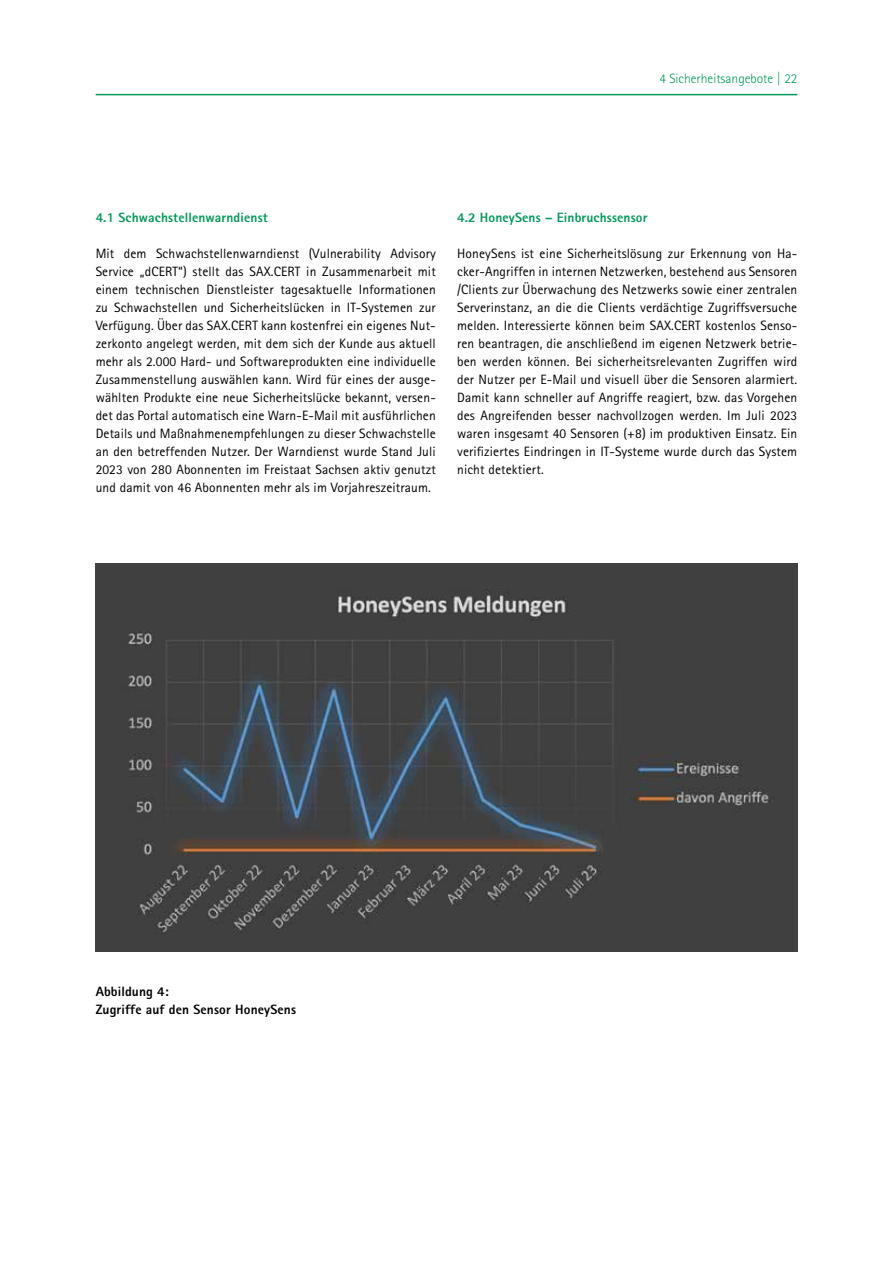
<style>
.page{position:relative;width:893px;height:1263px;background:#fff}
.page>*{position:absolute;margin:0;border:0;box-sizing:border-box;transform-origin:0 0}
.t1{font:13.5px/18px "Rotis Sans Serif Std";letter-spacing:.01em;color:#000;text-align:justify}
.t2{font:800 13.5px "Rotis Sans Serif Std";letter-spacing:.01em;color:#009a5a}
.t3{font:800 13.5px/18px "Rotis Sans Serif Std";letter-spacing:.01em;color:#000}
.t4{font:300 13.5px "Rotis Sans Serif Std";color:#009a5a}
</style>
<div class="page">
<hr style="left:96px;top:94px;width:701px;height:1px;background:#009a5a">
<img style="left:96px;top:564px;width:701px;height:387px">
<p class="t4" style="left:660px;top:71px;width:139px">4 Sicherheitsangebote | 22</p>
<h2 class="t2" style="left:96px;top:209px;width:174px">4.1 Schwachstellenwarndienst</h2>
<p class="t1" style="left:96px;top:244px;width:342px">Mit dem Schwachstellenwarndienst (Vulnerability Advisory Service „dCERT“) stellt das SAX.CERT in Zusammenarbeit mit einem technischen Dienstleister tagesaktuelle Informationen zu Schwachstellen und Sicherheitslücken in IT-Systemen zur Verfügung. Über das SAX.CERT kann kostenfrei ein eigenes Nut&shy;zerkonto angelegt werden, mit dem sich der Kunde aus aktuell mehr als 2.000 Hard- und Softwareprodukten eine individuelle Zusammenstellung auswählen kann. Wird für eines der ausge&shy;wählten Produkte eine neue Sicherheitslücke bekannt, versen&shy;det das Portal automatisch eine Warn-E-Mail mit ausführlichen Details und Maßnahmenempfehlungen zu dieser Schwachstelle an den betreffenden Nutzer. Der Warndienst wurde Stand Juli 2023 von 280 Abonnenten im Freistaat Sachsen aktiv genutzt und damit von 46 Abonnenten mehr als im Vorjahreszeitraum.</p>
<h2 class="t2" style="left:457px;top:209px;width:192px">4.2 HoneySens – Einbruchssensor</h2>
<p class="t1" style="left:457px;top:244px;width:342px">HoneySens ist eine Sicherheitslösung zur Erkennung von Ha&shy;cker-Angriffen in internen Netzwerken, bestehend aus Sensoren /Clients zur Überwachung des Netzwerks sowie einer zentralen Serverinstanz, an die die Clients verdächtige Zugriffsversuche melden. Interessierte können beim SAX.CERT kostenlos Senso&shy;ren beantragen, die anschließend im eigenen Netzwerk betrie&shy;ben werden können. Bei sicherheitsrelevanten Zugriffen wird der Nutzer per E-Mail und visuell über die Sensoren alarmiert.<br>Damit kann schneller auf Angriffe reagiert, bzw. das Vorgehen des Angreifenden besser nachvollzogen werden. Im Juli 2023 waren insgesamt 40 Sensoren (+8) im produktiven Einsatz. Ein verifiziertes Eindringen in IT-Systeme wurde durch das System nicht detektiert.</p>
<p class="t3" style="left:96px;top:982px;width:202px">Abbildung 4:<br>Zugriffe auf den Sensor HoneySens</p>
</div>
